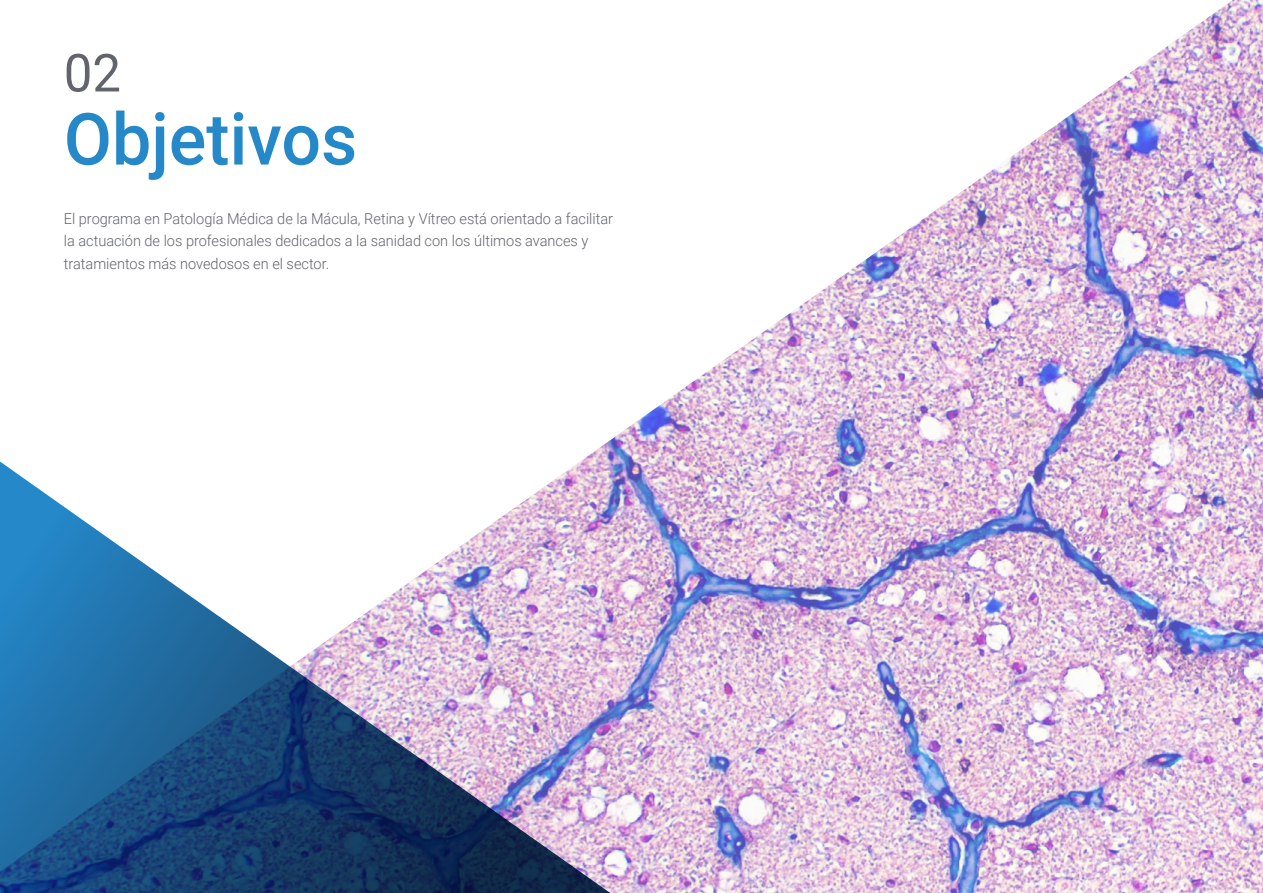
<style>
.page{position:relative;width:1263px;height:893px;background:#fff}
.page>*{position:absolute;margin:0;border:0;box-sizing:border-box;transform-origin:0 0}
.t1{font:500 72px "Roboto";color:#2488c9}
.t2{font:52.5px "Roboto";color:#61646a}
.t3{font:300 15px/22.5px "Roboto";color:#61646a}
</style>
<div class="page">
<img style="left:602px;top:0;width:661px;height:893px">
<img style="left:0;top:446px;width:640px;height:447px">
<h2 class="t2" style="left:64px;top:36px;width:59px">02</h2>
<h1 class="t1" style="left:64px;top:89px;width:295px">Objetivos</h1>
<p class="t3" style="left:64px;top:207px;width:551px">El programa en Patología Médica de la Mácula, Retina y Vítreo está orientado a facilitar la actuación de los profesionales dedicados a la sanidad con los últimos avances y tratamientos más novedosos en el sector.</p>
</div>
